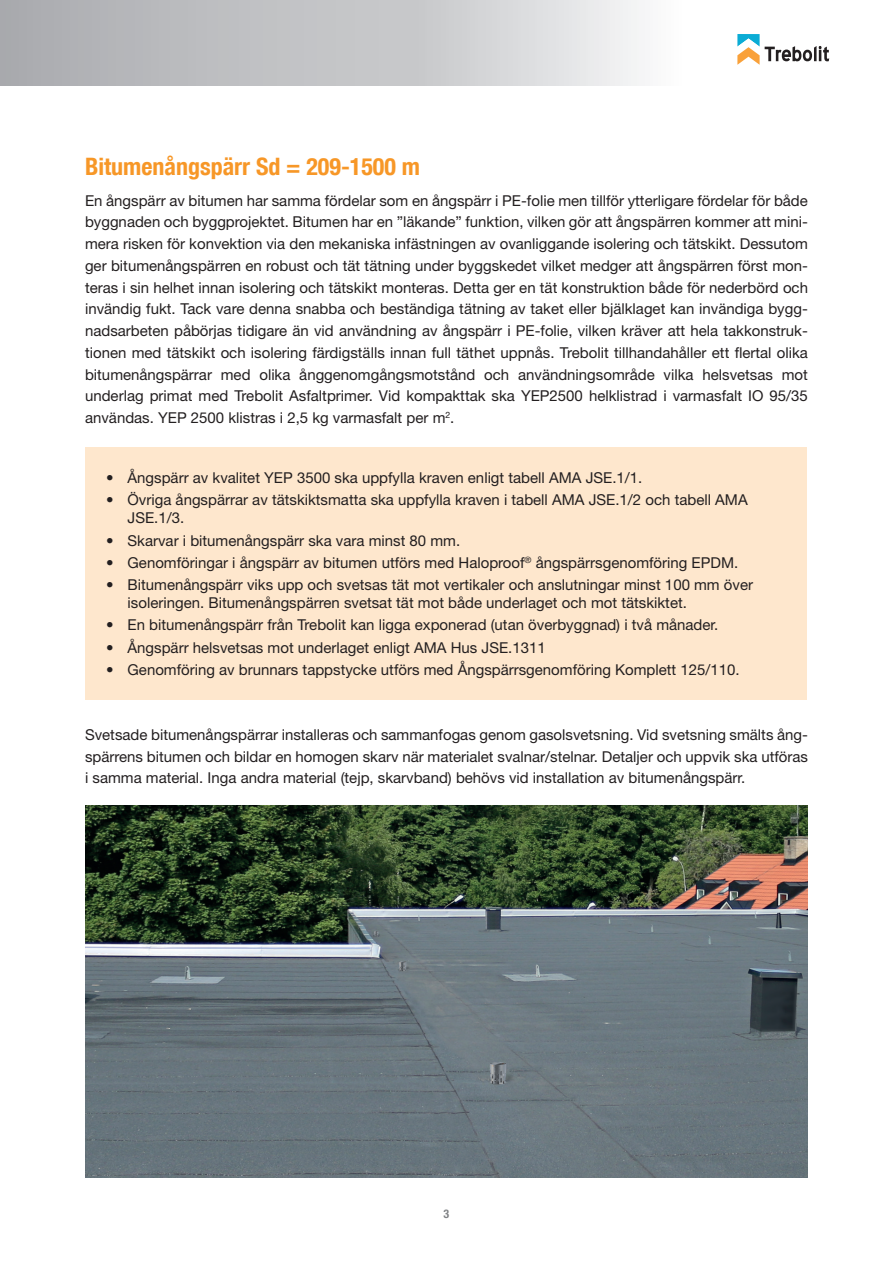
<style>
.page{position:relative;width:893px;height:1263px;background:#fff}
.page>*{position:absolute;margin:0;border:0;box-sizing:border-box;transform-origin:0 0}
.t1{font:700 condensed 24px "Helvetica Neue";color:#f79727}
.t2{font:15px/21.8px "Helvetica Neue LT Std";color:#231f20;text-align:justify}
.t3{font:700 condensed 12px "Helvetica Neue LT Std";color:#808285}
</style>
<div class="page">
<svg style="left:737px;top:34px;width:92px;height:31px"></svg>
<div style="left:0;top:0;width:684px;height:85px;background:linear-gradient(to right,#a4a5a9,#f0f1f1)"></div>
<div style="left:85px;top:448px;width:721px;height:252px;background:#fee7cd"></div>
<img style="left:85px;top:806px;width:723px;height:372px">
<h1 class="t1" style="left:85px;top:156px;width:336px">Bitumenångspärr Sd = 209-1500 m</h1>
<p class="t2" style="left:85px;top:189px;width:724px">En ångspärr av bitumen har samma fördelar som en ångspärr i PE-folie men tillför ytterligare fördelar för både byggnaden och byggprojektet. Bitumen har en ”läkande” funktion, vilken gör att ångspärren kommer att mini&shy;mera risken för konvektion via den mekaniska infästningen av ovanliggande isolering och tätskikt. Dessutom ger bitumenångspärren en robust och tät tätning under byggskedet vilket medger att ångspärren först mon&shy;teras i sin helhet innan isolering och tätskikt monteras. Detta ger en tät konstruktion både för nederbörd och invändig fukt. Tack vare denna snabba och beständiga tätning av taket eller bjälklaget kan invändiga bygg&shy;nadsarbeten påbörjas tidigare än vid användning av ångspärr i PE-folie, vilken kräver att hela takkonstruk&shy;tionen med tätskikt och isolering färdigställs innan full täthet uppnås. Trebolit tillhandahåller ett flertal olika bitumenångspärrar med olika ånggenomgångsmotstånd och användningsområde vilka helsvetsas mot underlag primat med Trebolit Asfaltprimer. Vid kompakttak ska YEP2500 helklistrad i varmasfalt IO 95/35 användas. YEP 2500 klistras i 2,5 kg varmasfalt per m<sup>2</sup>.</p>
<p class="t2" style="left:106px;top:467px;width:538px">• Ångspärr av kvalitet YEP 3500 ska uppfylla kraven enligt tabell AMA JSE.1/1.</p>
<p class="t2" style="left:128px;top:491px;width:622px;line-height:18px;text-indent:-21px">• Övriga ångspärrar av tätskiktsmatta ska uppfylla kraven i tabell AMA JSE.1/2 och tabell AMA<br>JSE.1/3.</p>
<p class="t2" style="left:106px;top:529px;width:355px">• Skarvar i bitumenångspärr ska vara minst 80 mm.</p>
<p class="t2" style="left:106px;top:551px;width:633px">• Genomföringar i ångspärr av bitumen utförs med Haloproof<sup>®</sup> ångspärrsgenomföring EPDM.</p>
<p class="t2" style="left:128px;top:576px;width:627px;line-height:18px;text-indent:-21px">• Bitumenångspärr viks upp och svetsas tät mot vertikaler och anslutningar minst 100 mm över isoleringen. Bitumenångspärren svetsat tät mot både underlaget och mot tätskiktet.</p>
<p class="t2" style="left:106px;top:614px;width:613px">• En bitumenångspärr från Trebolit kan ligga exponerad (utan överbyggnad) i två månader.</p>
<p class="t2" style="left:106px;top:636px;width:441px">• Ångspärr helsvetsas mot underlaget enligt AMA Hus JSE.1311</p>
<p class="t2" style="left:106px;top:658px;width:635px">• Genomföring av brunnars tappstycke utförs med Ångspärrsgenomföring Komplett 125/110.</p>
<p class="t2" style="left:85px;top:723px;width:724px">Svetsade bitumenångspärrar installeras och sammanfogas genom gasolsvetsning. Vid svetsning smälts ång&shy;spärrens bitumen och bildar en homogen skarv när materialet svalnar/stelnar. Detaljer och uppvik ska utföras i samma material. Inga andra material (tejp, skarvband) behövs vid installation av bitumenångspärr.</p>
<p class="t3" style="left:444px;top:1207px;width:7px">3</p>
</div>
